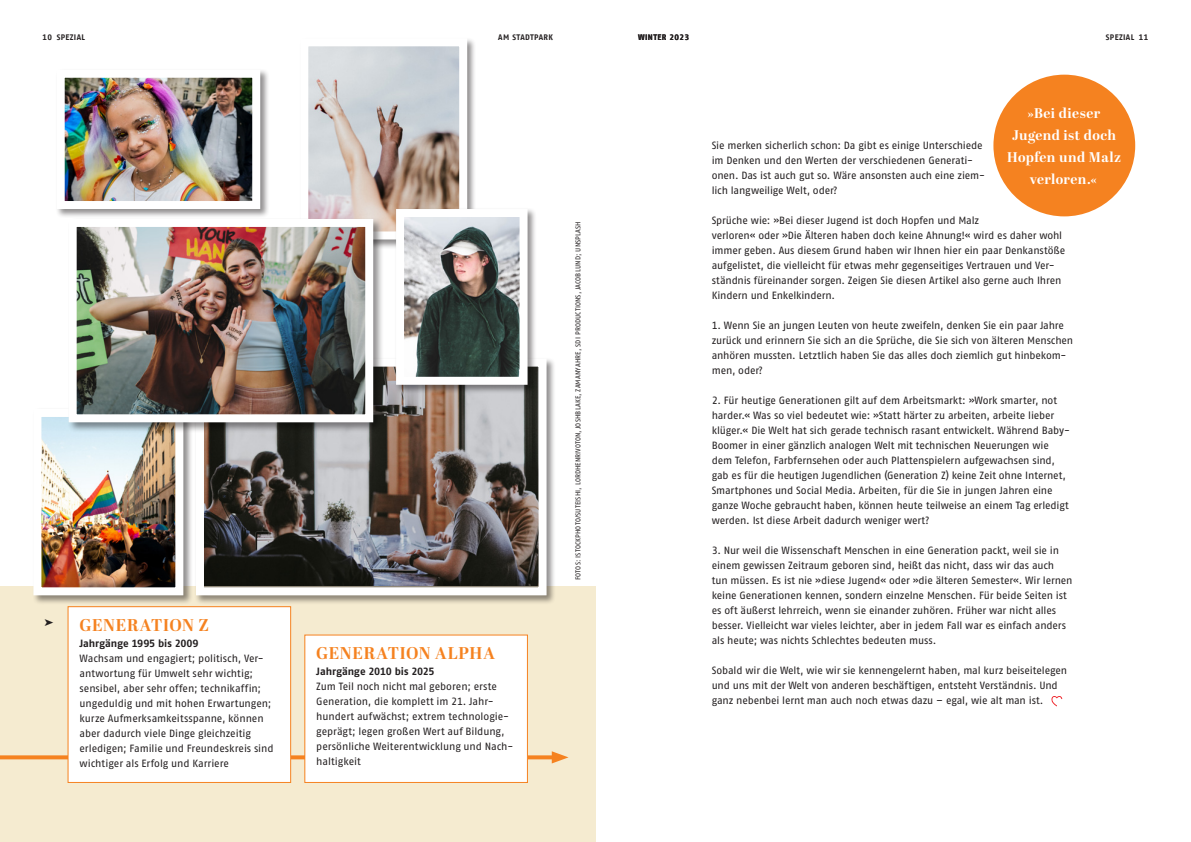
<style>
.page{position:relative;width:1191px;height:842px;background:#fff}
.page>*{position:absolute;margin:0;border:0;box-sizing:border-box;transform-origin:0 0}
.t1{font:700 17px "Abril Display";letter-spacing:.035em;color:#f58220}
.t2{font:700 14px/22px "Abril Display";letter-spacing:.025em;color:#fff;text-align:center}
.t3{font:10.5px/15px "Fago No Tf";letter-spacing:-.015em;color:#231f20}
.t4{font:700 8px "AWO Fago Office";letter-spacing:.05em;color:#231f20}
.t5{font:7px "AWO Fago Office";letter-spacing:.02em;color:#231f20}
.s1{font-weight:700}
</style>
<div class="page">
<svg style="left:1051px;top:696px;width:11px;height:10px"></svg>
<div style="left:993px;top:75px;width:142px;height:141px;background:#f58220;border-radius:50%"></div>
<div style="left:0;top:587px;width:595px;height:255px;background:#f5ebd0"></div>
<svg style="left:0;top:755px;width:552px;height:4px"></svg>
<svg style="left:552px;top:751px;width:16px;height:12px"></svg>
<div style="left:194px;top:357px;width:362px;height:248px;background:#231f20;opacity:.5"></div>
<img style="left:205px;top:368px;width:332px;height:218px">
<div style="left:196px;top:359px;width:350px;height:236px;border:8px solid #fff"></div>
<div style="left:55px;top:68px;width:215px;height:150px;background:#231f20;opacity:.5"></div>
<img style="left:66px;top:79px;width:185px;height:121px">
<div style="left:57px;top:70px;width:203px;height:139px;border:8px solid #fff"></div>
<div style="left:68px;top:607px;width:223px;height:175px;background:#fff"></div>
<div style="left:68px;top:606px;width:223px;height:176px;border:1px solid #f58220"></div>
<div style="left:32px;top:407px;width:161px;height:198px;background:#231f20;opacity:.5"></div>
<img style="left:42px;top:418px;width:132px;height:168px">
<div style="left:33px;top:409px;width:150px;height:186px;border:8px solid #fff"></div>
<div style="left:299px;top:37px;width:178px;height:212px;background:#231f20;opacity:.5"></div>
<img style="left:309px;top:47px;width:149px;height:183px">
<div style="left:300px;top:38px;width:167px;height:201px;border:8px solid #fff"></div>
<div style="left:305px;top:635px;width:222px;height:147px;background:#fff"></div>
<div style="left:67px;top:217px;width:317px;height:216px;background:#231f20;opacity:.5"></div>
<img style="left:78px;top:228px;width:286px;height:185px">
<div style="left:69px;top:219px;width:304px;height:203px;border:8px solid #fff"></div>
<div style="left:394px;top:208px;width:143px;height:186px;background:#231f20;opacity:.5"></div>
<img style="left:405px;top:218px;width:113px;height:158px">
<div style="left:396px;top:209px;width:131px;height:176px;border:8px solid #fff"></div>
<p class="t4" style="left:43px;top:33px;width:44px">10 SPEZIAL</p>
<p class="t4" style="left:498px;top:33px;width:56px">AM STADTPARK</p>
<p class="t1" style="left:79px;top:613px;width:131px">GENERATION Z</p>
<p class="t3" style="left:79px;top:635px;width:196px"><span class="s1">Jahrgänge 1995 bis 2009<br></span>Wachsam und engagiert; politisch, Ver&shy;antwortung für Umwelt sehr wichtig; sensibel, aber sehr offen; technikaffin; ungeduldig und mit hohen Erwartungen; kurze Aufmerksamkeitsspanne, können aber dadurch viele Dinge gleichzeitig erledigen; Familie und Freundeskreis sind wichtiger als Erfolg und Karriere</p>
<p class="t1" style="left:316px;top:641px;width:180px">GENERATION ALPHA</p>
<p class="t3" style="left:316px;top:664px;width:198px"><span class="s1">Jahrgänge 2010 bis 2025<br></span>Zum Teil noch nicht mal geboren; erste Generation, die komplett im 21. Jahr&shy;hundert aufwächst; extrem technologie&shy;geprägt; legen großen Wert auf Bildung, persönliche Weiterentwicklung und Nach&shy;haltigkeit</p>
<p class="t5" style="left:574px;top:580px;width:360px;rotate:-90deg">FOTOS: ISTOCKPHOTO/SUTEISHI, LORDHENRIVOTON, JOSHBLAKE, ZAMANYAHRE, SDI PRODUCTIONS, JACOBLUND; UNSPLASH</p>
<p class="t4" style="left:638px;top:33px;width:53px">WINTER 2023</p>
<p class="t4" style="left:1105px;top:33px;width:44px">SPEZIAL 11</p>
<p class="t2" style="left:1007px;top:103px;width:115px">»Bei dieser<br>Jugend ist doch<br>Hopfen und Malz verloren.«</p>
<p class="t3" style="left:711px;top:138px;width:275px">Sie merken sicherlich schon: Da gibt es einige Unterschiede im Denken und den Werten der verschiedenen Generati&shy;onen. Das ist auch gut so. Wäre ansonsten auch eine ziem&shy;lich langweilige Welt, oder?</p>
<p class="t3" style="left:711px;top:213px;width:355px">Sprüche wie: »Bei dieser Jugend ist doch Hopfen und Malz<br>verloren« oder »Die Älteren haben doch keine Ahnung!« wird es daher wohl immer geben. Aus diesem Grund haben wir Ihnen hier ein paar Denkanstöße aufgelistet, die vielleicht für etwas mehr gegenseitiges Vertrauen und Ver&shy;ständnis füreinander sorgen. Zeigen Sie diesen Artikel also gerne auch Ihren Kindern und Enkelkindern.</p>
<p class="t3" style="left:711px;top:318px;width:363px">1. Wenn Sie an jungen Leuten von heute zweifeln, denken Sie ein paar Jahre zurück und erinnern Sie sich an die Sprüche, die Sie sich von älteren Menschen anhören mussten. Letztlich haben Sie das alles doch ziemlich gut hinbekom&shy;men, oder?</p>
<p class="t3" style="left:711px;top:393px;width:360px">2. Für heutige Generationen gilt auf dem Arbeitsmarkt: »Work smarter, not harder.« Was so viel bedeutet wie: »Statt härter zu arbeiten, arbeite lieber klüger.« Die Welt hat sich gerade technisch rasant entwickelt. Während Baby-Boomer in einer gänzlich analogen Welt mit technischen Neuerungen wie dem Telefon, Farbfernsehen oder auch Plattenspielern aufgewachsen sind, gab es für die heutigen Jugendlichen (Generation Z) keine Zeit ohne Internet, Smartphones und Social Media. Arbeiten, für die Sie in jungen Jahren eine ganze Woche gebraucht haben, können heute teilweise an einem Tag erledigt werden. Ist diese Arbeit dadurch weniger wert?</p>
<p class="t3" style="left:711px;top:543px;width:362px">3. Nur weil die Wissenschaft Menschen in eine Generation packt, weil sie in einem gewissen Zeitraum geboren sind, heißt das nicht, dass wir das auch tun müssen. Es ist nie »diese Jugend« oder »die älteren Semester«. Wir lernen keine Generationen kennen, sondern einzelne Menschen. Für beide Seiten ist es oft äußerst lehrreich, wenn sie einander zuhören. Früher war nicht alles besser. Vielleicht war vieles leichter, aber in jedem Fall war es einfach anders als heute; was nichts Schlechtes bedeuten muss.</p>
<p class="t3" style="left:711px;top:663px;width:357px">Sobald wir die Welt, wie wir sie kennengelernt haben, mal kurz beiseitelegen und uns mit der Welt von anderen beschäftigen, entsteht Verständnis. Und ganz nebenbei lernt man auch noch etwas dazu – egal, wie alt man ist.</p>
</div>
